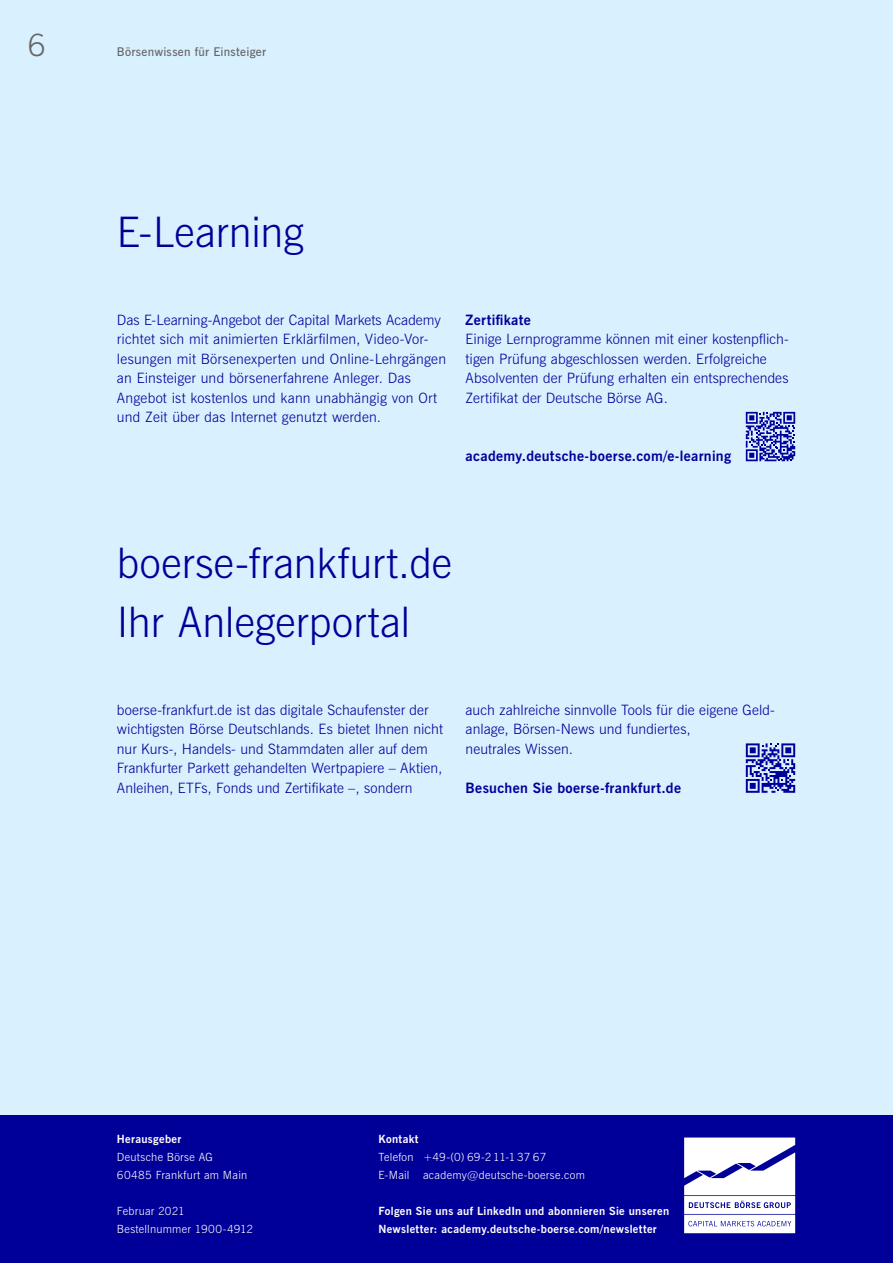
<style>
.page{position:relative;width:893px;height:1263px;background:#d9f0ff}
.page>*{position:absolute;margin:0;border:0;box-sizing:border-box;transform-origin:0 0}
.t1{font:42px/58.5px "News Gothic Lt BT";color:#009}
.t2{font:30.75px "News Gothic Lt BT";color:#666}
.t3{font:14.25px/19.5px "News Gothic Lt BT";letter-spacing:.01em;color:#009}
.t4{font:14.25px "News Gothic Bd BT";letter-spacing:.02em;color:#009}
.t5{font:12px "News Gothic Dm BT";letter-spacing:.025em;color:#666}
.t6{font:11.25px/18px "News Gothic Lt BT";letter-spacing:.025em;color:#fff}
.t7{font:11.25px/18px "News Gothic Bd BT";letter-spacing:.03em;color:#fff}
</style>
<div class="page">
<div style="left:0;top:1115px;width:893px;height:148px;background:#009"></div>
<svg style="left:684px;top:1137px;width:111px;height:96px;background:#dfdff2"></svg>
<svg style="left:746px;top:412px;width:49px;height:49px"></svg>
<svg style="left:746px;top:743px;width:49px;height:50px"></svg>
<h2 class="t2" style="left:28px;top:26px;width:20px">6</h2>
<p class="t5" style="left:117px;top:44px;width:151px">Börsenwissen für Einsteiger</p>
<h1 class="t1" style="left:117px;top:203px;width:188px">E-Learning</h1>
<p class="t3" style="left:117px;top:310px;width:331px">Das E-Learning-Angebot der Capital Markets Academy richtet sich mit animierten Erklärfilmen, Video-Vor-- lesungen mit Börsenexperten und Online-Lehrgängen an Einsteiger und börsenerfahrene Anleger. Das Angebot ist kostenlos und kann unabhängig von Ort und Zeit über das Internet genutzt werden.</p>
<p class="t4" style="left:466px;top:310px;width:67px">Zertifikate</p>
<p class="t3" style="left:466px;top:329px;width:325px">Einige Lernprogramme können mit einer kostenpflich&shy;tigen Prüfung abgeschlossen werden. Erfolgreiche Absolventen der Prüfung erhalten ein entsprechendes Zertifikat der Deutsche Börse AG.</p>
<p class="t4" style="left:466px;top:447px;width:267px">academy.deutsche-boerse.com/e-learning</p>
<h1 class="t1" style="left:117px;top:534px;width:337px">boerse-frankfurt.de<br>Ihr Anlegerportal</h1>
<p class="t3" style="left:117px;top:700px;width:328px">boerse-frankfurt.de ist das digitale Schaufenster der wichtigsten Börse Deutschlands. Es bietet Ihnen nicht nur Kurs-, Handels- und Stammdaten aller auf dem Frankfurter Parkett gehandelten Wertpapiere – Aktien, Anleihen, ETFs, Fonds und Zertifikate –, sondern</p>
<p class="t3" style="left:466px;top:700px;width:311px">auch zahlreiche sinnvolle Tools für die eigene Geld&shy;anlage, Börsen-News und fundiertes,<br>neutrales Wissen.</p>
<p class="t4" style="left:466px;top:778px;width:217px">Besuchen Sie boerse-frankfurt.de</p>
<p class="t7" style="left:117px;top:1130px;width:66px">Herausgeber</p>
<p class="t6" style="left:117px;top:1148px;width:132px">Deutsche Börse AG<br>60485 Frankfurt am Main</p>
<p class="t6" style="left:117px;top:1202px;width:138px">Februar 2021<br>Bestellnummer 1900-4912</p>
<p class="t7" style="left:378px;top:1130px;width:42px">Kontakt</p>
<p class="t6" style="left:378px;top:1148px;width:208px">Telefon +49-(0) 69-2 11-1 37 67<br>E-Mail academy@deutsche-boerse.com</p>
<p class="t7" style="left:378px;top:1202px;width:292px">Folgen Sie uns auf LinkedIn und abonnieren Sie unseren<br>Newsletter: academy.deutsche-boerse.com/newsletter</p>
</div>
